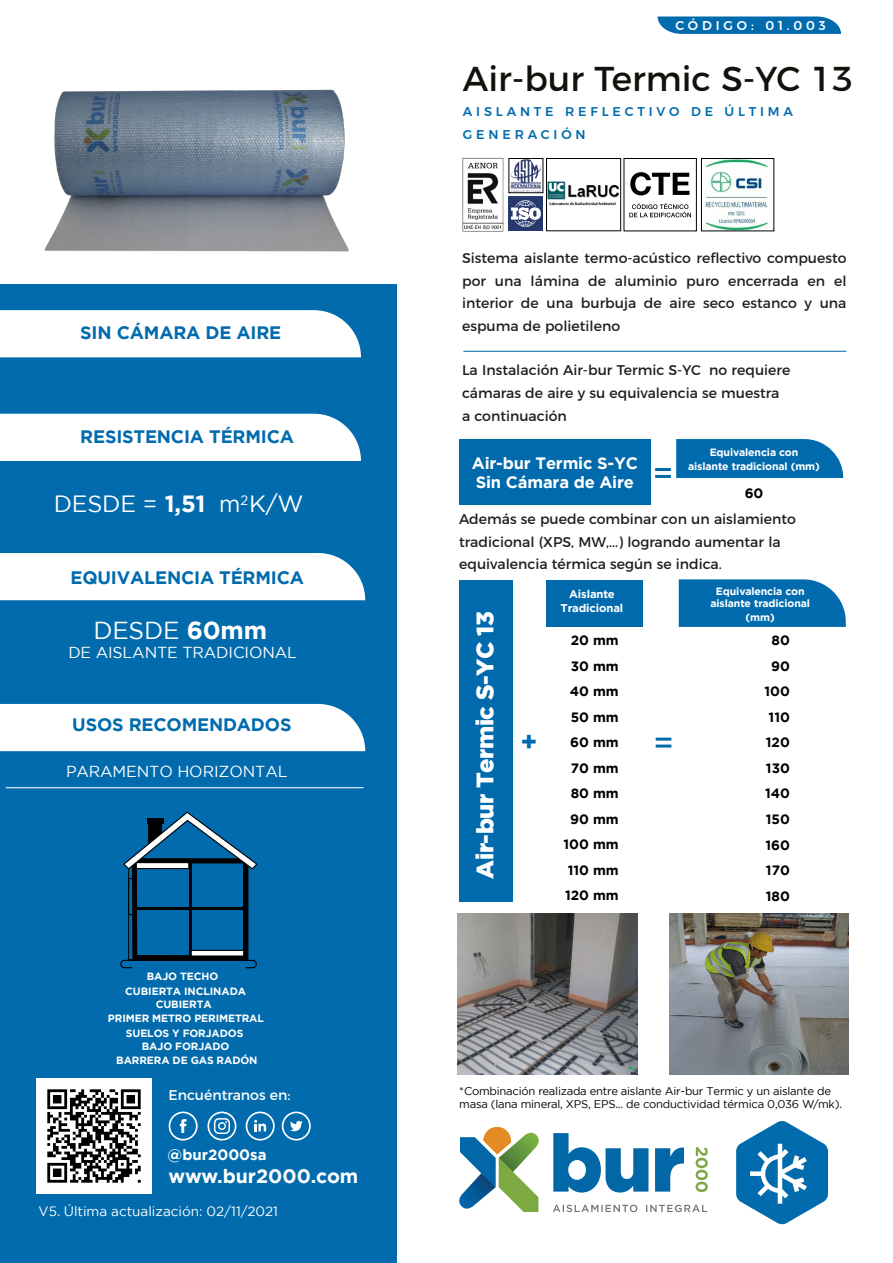
<style>
.page{position:relative;width:893px;height:1263px;background:#fff}
.page>*{position:absolute;margin:0;border:0;box-sizing:border-box;transform-origin:0 0}
.t1{font:34.5px "Montserrat";color:#13110c}
.t2{font:700 26.7px "Gotham";color:#006aad}
.t3{font:24.6px "Gotham";letter-spacing:-.01em;color:#fff}
.t4{font:900 23.85px "Gotham";letter-spacing:-.02em;color:#fff}
.t5{font:23.4px "Gotham";letter-spacing:-.01em;color:#fff}
.t6{font:700 19.5px "Gotham";color:#fff}
.t7{font:700 18px "Gotham";letter-spacing:-.01em;color:#016bad}
.t8{font:700 16.5px/19.8px "Gotham";letter-spacing:-.01em;color:#fff}
.t9{font:15.9px "Gotham";letter-spacing:-.01em;color:#fff}
.t10{font:700 15px "Gotham";color:#fff}
.t11{font:14.1px/22.6px "Montserrat";color:#201e1b}
.t12{font:14.1px/22.6px "Montserrat";color:#231f20;text-align:justify}
.t13{font:14.1px "Montserrat";color:#fff}
.t14{font:700 13.5px/25.5px "Gotham";color:#000;text-align:center}
.t15{font:13.5px "Gotham";color:#fff}
.t16{font:500 12.75px/22.6px "Montserrat";letter-spacing:.3em;color:#016bad}
.t17{font:500 12.75px "Montserrat";letter-spacing:.3em;color:#fff}
.t18{font:11.25px/13.5px "Gotham";letter-spacing:-.02em;color:#000}
.t19{font:700 11.25px/13.5px "Gotham";letter-spacing:-.01em;color:#fff;text-align:center}
.t20{font:700 10.5px/13px "Gotham";letter-spacing:-.01em;color:#fff;text-align:center}
.t21{font:7.35px "Gotham";color:#016bad}
.s1{font-weight:700}
</style>
<div class="page">
<img style="left:457px;top:913px;width:181px;height:162px">
<img style="left:669px;top:914px;width:180px;height:161px">
<svg style="left:676px;top:439px;width:167px;height:39px;background:#0e72b1"></svg>
<svg style="left:679px;top:579px;width:167px;height:48px;background:#0f73b1"></svg>
<div style="left:459px;top:439px;width:192px;height:66px;background:#006aad"></div>
<div style="left:460px;top:580px;width:53px;height:321px;background:#006aad"></div>
<div style="left:546px;top:580px;width:97px;height:47px;background:#006aad"></div>
<hr style="left:656px;top:738px;width:15px;height:3px;background:#006aad">
<hr style="left:656px;top:744px;width:15px;height:3px;background:#006aad">
<hr style="left:655px;top:468px;width:16px;height:3px;background:#006aad">
<hr style="left:655px;top:475px;width:16px;height:3px;background:#006aad">
<div style="left:0;top:284px;width:397px;height:979px;background:#016bad"></div>
<svg style="left:657px;top:17px;width:184px;height:17px;background:#1074b2"></svg>
<hr style="left:6px;top:787px;width:358px;height:1px;background:#fff">
<div style="left:0;top:553px;width:365px;height:47px;background:#fff"></div>
<svg style="left:553px;top:1133px;width:131px;height:59px"></svg>
<svg style="left:553px;top:1205px;width:154px;height:7px"></svg>
<svg style="left:696px;top:1147px;width:12px;height:45px"></svg>
<svg style="left:460px;top:1127px;width:78px;height:85px"></svg>
<svg style="left:169px;top:1111px;width:29px;height:29px"></svg>
<svg style="left:282px;top:1111px;width:29px;height:29px"></svg>
<svg style="left:246px;top:1111px;width:29px;height:29px"></svg>
<svg style="left:207px;top:1111px;width:29px;height:29px"></svg>
<div style="left:0;top:704px;width:365px;height:47px;background:#fff"></div>
<svg style="left:736px;top:1121px;width:92px;height:103px"></svg>
<hr style="left:463px;top:351px;width:383px;height:1px;background:#016bad">
<div style="left:0;top:414px;width:361px;height:47px;background:#fff"></div>
<div style="left:0;top:310px;width:361px;height:47px;background:#fff"></div>
<svg style="left:123px;top:811px;width:135px;height:149px"></svg>
<div style="left:120px;top:960px;width:137px;height:8px;border:1px solid #000;border-radius:4px"></div>
<div style="left:132px;top:966px;width:114px;height:8px;background:#016bad"></div>
<img style="left:37px;top:1078px;width:115px;height:115px">
<img style="left:44px;top:89px;width:305px;height:163px">
<svg style="left:511px;top:160px;width:30px;height:31px"></svg>
<div style="left:509px;top:158px;width:34px;height:35px;border:1px solid #000"></div>
<svg style="left:630px;top:172px;width:59px;height:23px"></svg>
<svg style="left:629px;top:203px;width:62px;height:14px"></svg>
<img style="left:508px;top:197px;width:35px;height:34px">
<img style="left:462px;top:157px;width:42px;height:75px">
<img style="left:703px;top:160px;width:65px;height:69px">
<div style="left:701px;top:158px;width:73px;height:73px;border:1px solid #000"></div>
<img style="left:548px;top:181px;width:71px;height:25px">
<div style="left:546px;top:158px;width:75px;height:73px;border:1px solid #000"></div>
<p class="t7" style="left:80px;top:321px;width:202px">SIN CÁMARA DE AIRE</p>
<p class="t7" style="left:80px;top:425px;width:215px">RESISTENCIA TÉRMICA</p>
<h3 class="t5" style="left:54px;top:489px;width:251px">DESDE = <span class="s1">1,51</span> m<sup>2</sup>K/W</h3>
<p class="t7" style="left:71px;top:566px;width:235px">EQUIVALENCIA TÉRMICA</p>
<h3 class="t3" style="left:93px;top:614px;width:175px">DESDE <span class="s1">60mm</span></h3>
<p class="t9" style="left:68px;top:642px;width:230px">DE AISLANTE TRADICIONAL</p>
<p class="t7" style="left:72px;top:712px;width:221px">USOS RECOMENDADOS</p>
<p class="t9" style="left:66px;top:761px;width:223px">PARAMENTO HORIZONTAL</p>
<p class="t20" style="left:125px;top:969px;width:122px;line-height:14.9px;text-align:left;text-indent:21px">BAJO TECHO<br>CUBIERTA INCLINADA</p>
<p class="t20" style="left:126px;top:1026px;width:119px">SUELOS Y FORJADOS</p>
<p class="t21" style="left:178px;top:990px;width:5px">/</p>
<p class="t20" style="left:108px;top:997px;width:158px;line-height:14.2px">CUBIERTA<br>PRIMER METRO PERIMETRAL</p>
<p class="t20" style="left:116px;top:1040px;width:143px">BAJO FORJADO<br>BARRERA DE GAS RADÓN</p>
<p class="t13" style="left:168px;top:1083px;width:124px">Encuéntranos en:</p>
<p class="t10" style="left:168px;top:1144px;width:101px">@bur2000sa</p>
<h3 class="t6" style="left:168px;top:1163px;width:192px">www.bur2000.com</h3>
<p class="t15" style="left:39px;top:1202px;width:241px">V5. Última actualización: 02/11/2021</p>
<p class="t17" style="left:675px;top:15px;width:152px">CÓDIGO: 01.003</p>
<h1 class="t1" style="left:463px;top:51px;width:392px">Air-bur Termic S-YC 13</h1>
<p class="t16" style="left:463px;top:99px;width:332px">AISLANTE REFLECTIVO DE ÚLTIMA<br>GENERACIÓN</p>
<p class="t12" style="left:462px;top:245px;width:386px">Sistema aislante termo-acústico reflectivo compuesto por una lámina de aluminio puro encerrada en el interior de una burbuja de aire seco estanco y una espuma de polietileno</p>
<p class="t11" style="left:462px;top:358px;width:330px">La Instalación Air-bur Termic S-YC no requiere cámaras de aire y su equivalencia se muestra a continuación</p>
<p class="t8" style="left:472px;top:453px;width:167px">Air-bur Termic S-YC<br>Sin Cámara de Aire</p>
<p class="t20" style="left:688px;top:446px;width:133px;line-height:13.5px">Equivalencia con aislante tradicional (mm)</p>
<p class="t14" style="left:745px;top:480px;width:20px">60</p>
<p class="t11" style="left:459px;top:506px;width:338px">Además se puede combinar con un aislamiento tradicional (XPS, MW,...) logrando aumentar la equivalencia térmica según se indica.</p>
<h3 class="t4" style="left:468px;top:878px;width:269px;rotate:-90deg">Air-bur Termic S-YC 13</h3>
<h2 class="t2" style="left:520px;top:723px;width:19px">+</h2>
<p class="t19" style="left:561px;top:588px;width:64px">Aislante<br>Tradicional</p>
<p class="t20" style="left:710px;top:584px;width:101px">Equivalencia con aislante tradicional (mm)</p>
<p class="t14" style="left:564px;top:628px;width:57px">20 mm<br>30 mm<br>40 mm<br>50 mm<br>60 mm<br>70 mm<br>80 mm<br>90 mm<br>100 mm<br>110 mm<br>120 mm</p>
<p class="t14" style="left:764px;top:628px;width:27px">80<br>90<br>100<br>110<br>120<br>130<br>140<br>150<br>160<br>170<br>180</p>
<p class="t18" style="left:459px;top:1083px;width:384px">*Combinación realizada entre aislante Air-bur Termic y un aislante de masa (lana mineral, XPS, EPS... de conductividad térmica 0,036 W/mk).</p>
</div>
